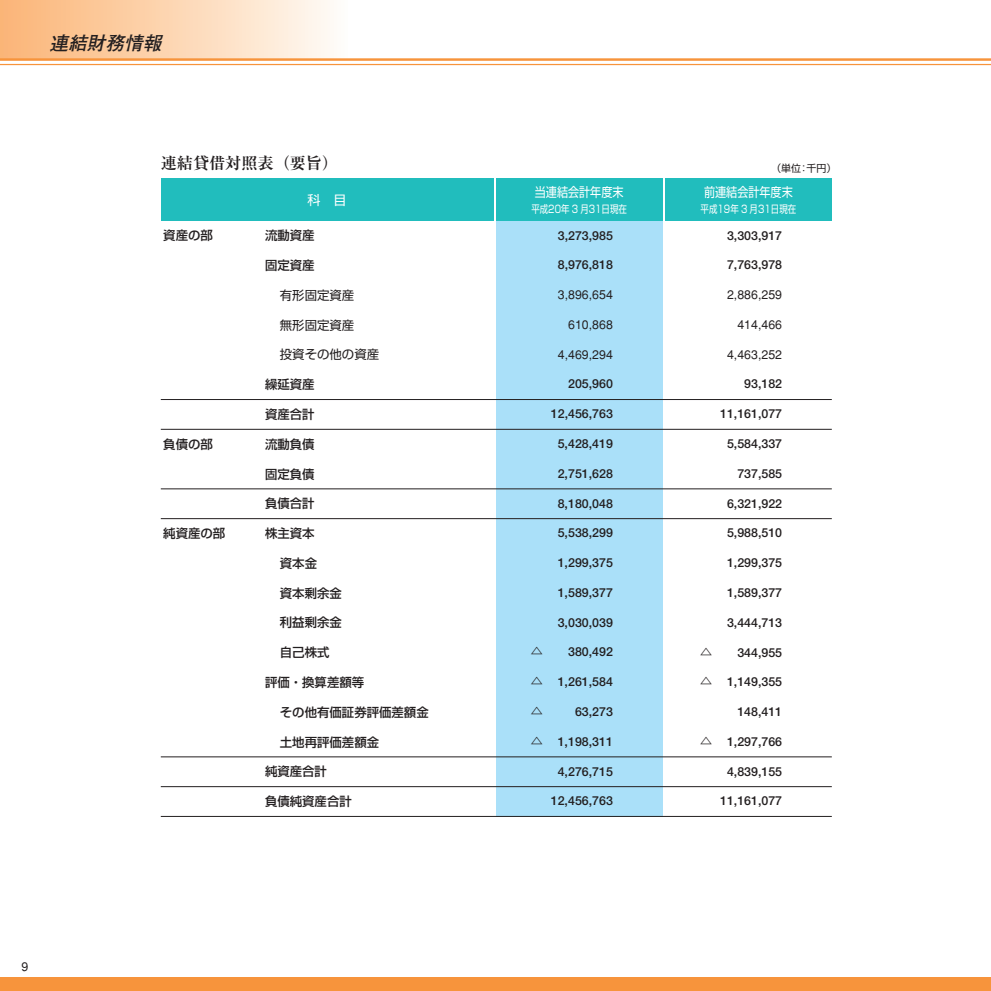
<style>
.page{position:relative;width:991px;height:991px;background:#fff}
.page>*{position:absolute;margin:0;border:0;box-sizing:border-box;transform-origin:0 0}
.t1{font:italic 700 18.55px "Futo Go B101";color:#231f20}
.t2{font:700 16.1px "Ryumin";color:#231f20}
.t3{font:12.95px "Shin Go";color:#fff;scale:.85 1}
.t4{font:12.95px "Shin Go";color:#fff}
.t5{font:700 12.42px "Futo Go B101";color:#231f20}
.t6{font:500 12.42px "Shin Go";color:#231f20}
.t7{font:500 12.42px "Gothic BBB";color:#231f20}
.t8{font:12.42px "Shin Go";color:#231f20}
.t9{font:10.5px "Shin Go";color:#fff;scale:.8 1}
.t10{font:9.97px "Shin Go";color:#231f20}
</style>
<div class="page">
<div style="left:0;top:0;width:347px;height:60px;background:linear-gradient(to right,#fbb374,#fffcf7)"></div>
<div style="left:161px;top:179px;width:332px;height:42px;background:#21bdbd"></div>
<div style="left:496px;top:179px;width:166px;height:42px;background:#21bdbd"></div>
<div style="left:665px;top:179px;width:166px;height:42px;background:#21bdbd"></div>
<div style="left:496px;top:221px;width:166px;height:595px;background:#aae0f9"></div>
<hr style="left:161px;top:816px;width:670px;height:1px;background:#231f20">
<hr style="left:161px;top:786px;width:670px;height:1px;background:#231f20">
<hr style="left:161px;top:756px;width:670px;height:1px;background:#231f20">
<hr style="left:161px;top:518px;width:670px;height:1px;background:#231f20">
<hr style="left:161px;top:488px;width:670px;height:1px;background:#231f20">
<hr style="left:161px;top:429px;width:670px;height:1px;background:#231f20">
<hr style="left:161px;top:399px;width:670px;height:1px;background:#231f20">
<hr style="left:0;top:64px;width:990px;height:1px;background:#f7943c">
<hr style="left:0;top:58px;width:990px;height:3px;background:#f7943c">
<div style="left:0;top:977px;width:990px;height:13px;background:#f7943c"></div>
<h1 class="t1" style="left:50px;top:36px;width:113px">連結財務情報</h1>
<p class="t2" style="left:161px;top:157px;width:179px">連結貸借対照表（要旨）</p>
<p class="t6" style="left:163px;top:231px;width:51px">資産の部</p>
<p class="t6" style="left:163px;top:439px;width:51px">負債の部</p>
<p class="t6" style="left:163px;top:528px;width:64px">純資産の部</p>
<p class="t4" style="left:307px;top:195px;width:41px">科　目</p>
<p class="t6" style="left:265px;top:231px;width:51px">流動資産</p>
<p class="t6" style="left:265px;top:261px;width:51px">固定資産</p>
<p class="t8" style="left:280px;top:290px;width:76px">有形固定資産</p>
<p class="t8" style="left:280px;top:320px;width:76px">無形固定資産</p>
<p class="t8" style="left:280px;top:350px;width:101px">投資その他の資産</p>
<p class="t6" style="left:265px;top:380px;width:51px">繰延資産</p>
<p class="t6" style="left:265px;top:409px;width:51px">資産合計</p>
<p class="t6" style="left:265px;top:439px;width:51px">流動負債</p>
<p class="t6" style="left:265px;top:469px;width:51px">固定負債</p>
<p class="t6" style="left:265px;top:499px;width:51px">負債合計</p>
<p class="t6" style="left:265px;top:528px;width:51px">株主資本</p>
<p class="t6" style="left:280px;top:558px;width:39px">資本金</p>
<p class="t6" style="left:280px;top:588px;width:64px">資本剰余金</p>
<p class="t6" style="left:280px;top:618px;width:64px">利益剰余金</p>
<p class="t6" style="left:280px;top:648px;width:51px">自己株式</p>
<p class="t6" style="left:265px;top:677px;width:101px">評価・換算差額等</p>
<p class="t6" style="left:280px;top:707px;width:150px">その他有価証券評価差額金</p>
<p class="t6" style="left:280px;top:737px;width:101px">土地再評価差額金</p>
<p class="t6" style="left:265px;top:767px;width:64px">純資産合計</p>
<p class="t6" style="left:265px;top:796px;width:88px">負債純資産合計</p>
<p class="t7" style="left:21px;top:961px;width:8px">9</p>
<p class="t3" style="left:535px;top:187px;width:106px">当連結会計年度末</p>
<p class="t9" style="left:531px;top:205px;width:121px">平成20年 3 月31日現在</p>
<p class="t5" style="left:557px;top:230px;width:57px">3,273,985</p>
<p class="t5" style="left:557px;top:260px;width:57px">8,976,818</p>
<p class="t7" style="left:557px;top:290px;width:57px">3,896,654</p>
<p class="t7" style="left:568px;top:319px;width:46px">610,868</p>
<p class="t7" style="left:557px;top:349px;width:57px">4,469,294</p>
<p class="t5" style="left:568px;top:379px;width:46px">205,960</p>
<p class="t5" style="left:551px;top:409px;width:64px">12,456,763</p>
<p class="t5" style="left:557px;top:438px;width:57px">5,428,419</p>
<p class="t5" style="left:557px;top:468px;width:57px">2,751,628</p>
<p class="t5" style="left:557px;top:498px;width:57px">8,180,048</p>
<p class="t5" style="left:557px;top:528px;width:57px">5,538,299</p>
<p class="t5" style="left:557px;top:558px;width:57px">1,299,375</p>
<p class="t5" style="left:557px;top:587px;width:57px">1,589,377</p>
<p class="t5" style="left:557px;top:617px;width:57px">3,030,039</p>
<p class="t5" style="left:530px;top:647px;width:14px">△</p>
<p class="t5" style="left:568px;top:647px;width:46px">380,492</p>
<p class="t5" style="left:530px;top:677px;width:84px">△ 1,261,584</p>
<p class="t5" style="left:530px;top:706px;width:14px">△</p>
<p class="t5" style="left:575px;top:706px;width:39px">63,273</p>
<p class="t5" style="left:530px;top:736px;width:84px">△ 1,198,311</p>
<p class="t5" style="left:557px;top:766px;width:57px">4,276,715</p>
<p class="t5" style="left:551px;top:796px;width:64px">12,456,763</p>
<p class="t10" style="left:771px;top:165px;width:66px">（単位：千円）</p>
<p class="t3" style="left:704px;top:187px;width:106px">前連結会計年度末</p>
<p class="t9" style="left:700px;top:205px;width:121px">平成19年 3 月31日現在</p>
<p class="t5" style="left:727px;top:230px;width:57px">3,303,917</p>
<p class="t5" style="left:727px;top:260px;width:57px">7,763,978</p>
<p class="t7" style="left:727px;top:290px;width:57px">2,886,259</p>
<p class="t7" style="left:737px;top:319px;width:46px">414,466</p>
<p class="t7" style="left:727px;top:349px;width:57px">4,463,252</p>
<p class="t5" style="left:744px;top:379px;width:39px">93,182</p>
<p class="t5" style="left:720px;top:409px;width:64px">11,161,077</p>
<p class="t5" style="left:727px;top:438px;width:57px">5,584,337</p>
<p class="t5" style="left:737px;top:468px;width:46px">737,585</p>
<p class="t5" style="left:727px;top:498px;width:57px">6,321,922</p>
<p class="t5" style="left:727px;top:528px;width:57px">5,988,510</p>
<p class="t5" style="left:727px;top:558px;width:57px">1,299,375</p>
<p class="t5" style="left:727px;top:587px;width:57px">1,589,377</p>
<p class="t5" style="left:727px;top:617px;width:57px">3,444,713</p>
<p class="t5" style="left:699px;top:647px;width:14px">△</p>
<p class="t5" style="left:737px;top:647px;width:46px">344,955</p>
<p class="t5" style="left:699px;top:677px;width:84px">△ 1,149,355</p>
<p class="t5" style="left:737px;top:706px;width:46px">148,411</p>
<p class="t5" style="left:699px;top:736px;width:84px">△ 1,297,766</p>
<p class="t5" style="left:727px;top:766px;width:57px">4,839,155</p>
<p class="t5" style="left:720px;top:796px;width:64px">11,161,077</p>
</div>
